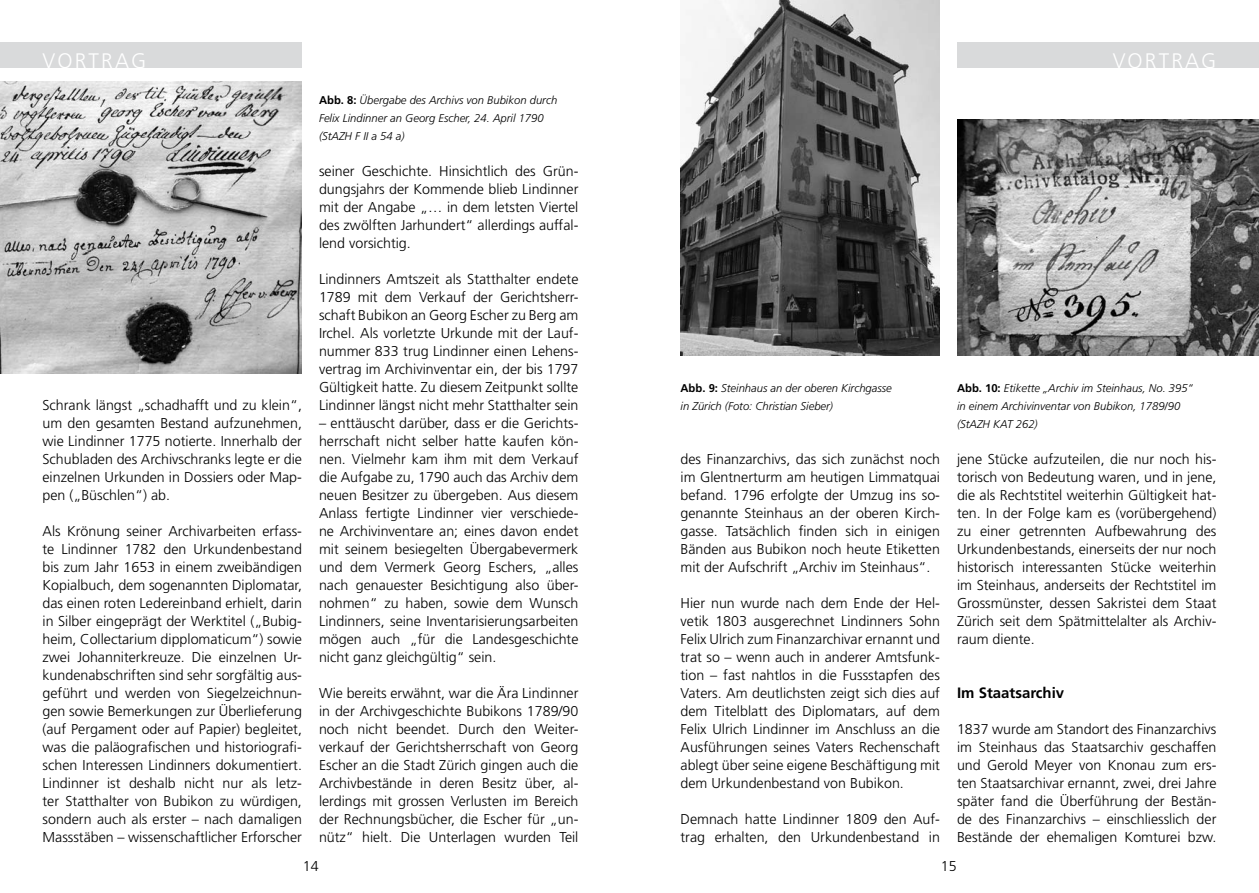
<style>
.page{position:relative;width:1259px;height:893px;background:#fff}
.page>*{position:absolute;margin:0;border:0;box-sizing:border-box;transform-origin:0 0}
.t1{font:300 21px "Frutiger";letter-spacing:.1em;color:#fff}
.t2{font:700 15px "Frutiger";color:#000}
.t3{font:300 14.25px/18px "Frutiger";color:#000;text-align:justify}
.t4{font:italic 300 11.25px/18px "Frutiger";color:#000}
.s1{font-weight:700;font-style:normal}
</style>
<div class="page">
<div style="left:0;top:43px;width:302px;height:25px;background:#d9dadb"></div>
<div style="left:957px;top:43px;width:302px;height:25px;background:#d9dadb"></div>
<img style="left:0;top:82px;width:302px;height:292px">
<img style="left:680px;top:0;width:260px;height:356px">
<img style="left:957px;top:120px;width:302px;height:236px">
<h1 class="t1" style="left:43px;top:49px;width:105px">VORTRAG</h1>
<h1 class="t1" style="left:1112px;top:49px;width:105px">VORTRAG</h1>
<p class="t3" style="left:43px;top:396px;width:261px">Schrank längst „schadhafft und zu klein“, um den gesamten Bestand aufzunehmen, wie Lindinner 1775 notierte. Innerhalb der Schubladen des Archivschranks legte er die einzelnen Urkunden in Dossiers oder Map&shy;pen („Büschlen“) ab.</p>
<p class="t3" style="left:43px;top:522px;width:261px">Als Krönung seiner Archivarbeiten erfass&shy;te Lindinner 1782 den Urkundenbestand bis zum Jahr 1653 in einem zweibändigen Kopialbuch, dem sogenannten Diplomatar, das einen roten Ledereinband erhielt, darin in Silber eingeprägt der Werktitel („Bubig&shy;heim, Collectarium dipplomaticum“) sowie zwei Johanniterkreuze. Die einzelnen Ur&shy;kundenabschriften sind sehr sorgfältig aus&shy;geführt und werden von Siegelzeichnun&shy;gen sowie Bemerkungen zur Überlieferung (auf Pergament oder auf Papier) begleitet, was die paläografischen und historiografi&shy;schen Interessen Lindinners dokumentiert.<br>Lindinner ist deshalb nicht nur als letz&shy;ter Statthalter von Bubikon zu würdigen, sondern auch als erster – nach damaligen Massstäben – wissenschaftlicher Erforscher</p>
<p class="t4" style="left:319px;top:91px;width:240px"><span class="s1">Abb. 8:</span> Übergabe des Archivs von Bubikon durch<br>Felix Lindinner an Georg Escher, 24. April 1790 (StAZH F II a 54 a)</p>
<p class="t3" style="left:319px;top:162px;width:261px">seiner Geschichte. Hinsichtlich des Grün&shy;dungsjahrs der Kommende blieb Lindinner mit der Angabe „… in dem letsten Viertel des zwölften Jarhundert“ allerdings auffal&shy;lend vorsichtig.</p>
<p class="t3" style="left:319px;top:270px;width:261px">Lindinners Amtszeit als Statthalter endete 1789 mit dem Verkauf der Gerichtsherr&shy;schaft Bubikon an Georg Escher zu Berg am Irchel. Als vorletzte Urkunde mit der Lauf&shy;nummer 833 trug Lindinner einen Lehens&shy;vertrag im Archivinventar ein, der bis 1797<br>Gültigkeit hatte. Zu diesem Zeitpunkt sollte Lindinner längst nicht mehr Statthalter sein</p>
<p class="t3" style="left:319px;top:414px;width:261px">– enttäuscht darüber, dass er die Gerichts&shy;herrschaft nicht selber hatte kaufen kön&shy;nen. Vielmehr kam ihm mit dem Verkauf die Aufgabe zu, 1790 auch das Archiv dem neuen Besitzer zu übergeben. Aus diesem Anlass fertigte Lindinner vier verschiede&shy;ne Archivinventare an; eines davon endet mit seinem besiegelten Übergabevermerk und dem Vermerk Georg Eschers, „alles nach genauester Besichtigung also über&shy;nohmen“ zu haben, sowie dem Wunsch Lindinners, seine Inventarisierungsarbeiten mögen auch „für die Landesgeschichte nicht ganz gleichgültig“ sein.</p>
<p class="t3" style="left:319px;top:684px;width:261px">Wie bereits erwähnt, war die Ära Lindinner in der Archivgeschichte Bubikons 1789/90 noch nicht beendet. Durch den Weiter&shy;verkauf der Gerichtsherrschaft von Georg Escher an die Stadt Zürich gingen auch die Archivbestände in deren Besitz über, al&shy;lerdings mit grossen Verlusten im Bereich der Rechnungsbücher, die Escher für „un&shy;nütz“ hielt. Die Unterlagen wurden Teil</p>
<p class="t4" style="left:680px;top:379px;width:213px"><span class="s1">Abb. 9:</span> Steinhaus an der oberen Kirchgasse in Zürich (Foto: Christian Sieber)</p>
<p class="t4" style="left:957px;top:379px;width:237px"><span class="s1">Abb. 10:</span> Etikette „Archiv im Steinhaus, No. 395“ in einem Archivinventar von Bubikon, 1789/90 (StAZH KAT 262)</p>
<p class="t3" style="left:680px;top:450px;width:261px">des Finanzarchivs, das sich zunächst noch im Glentnerturm am heutigen Limmatquai befand. 1796 erfolgte der Umzug ins so&shy;genannte Steinhaus an der oberen Kirch&shy;gasse. Tatsächlich finden sich in einigen Bänden aus Bubikon noch heute Etiketten mit der Aufschrift „Archiv im Steinhaus“.</p>
<p class="t3" style="left:680px;top:594px;width:261px">Hier nun wurde nach dem Ende der Hel&shy;vetik 1803 ausgerechnet Lindinners Sohn Felix Ulrich zum Finanzarchivar ernannt und trat so – wenn auch in anderer Amtsfunk&shy;tion – fast nahtlos in die Fussstapfen des Vaters. Am deutlichsten zeigt sich dies auf dem Titelblatt des Diplomatars, auf dem Felix Ulrich Lindinner im Anschluss an die Ausführungen seines Vaters Rechenschaft ablegt über seine eigene Beschäftigung mit dem Urkundenbestand von Bubikon.</p>
<p class="t3" style="left:680px;top:810px;width:261px">Demnach hatte Lindinner 1809 den Auf&shy;trag erhalten, den Urkundenbestand in</p>
<p class="t3" style="left:957px;top:450px;width:261px">jene Stücke aufzuteilen, die nur noch his&shy;torisch von Bedeutung waren, und in jene, die als Rechtstitel weiterhin Gültigkeit hat&shy;ten. In der Folge kam es (vorübergehend) zu einer getrennten Aufbewahrung des Urkundenbestands, einerseits der nur noch historisch interessanten Stücke weiterhin im Steinhaus, anderseits der Rechtstitel im Grossmünster, dessen Sakristei dem Staat Zürich seit dem Spätmittelalter als Archiv&shy;raum diente.</p>
<p class="t2" style="left:957px;top:684px;width:109px">Im Staatsarchiv</p>
<p class="t3" style="left:957px;top:720px;width:261px">1837 wurde am Standort des Finanzarchivs im Steinhaus das Staatsarchiv geschaffen und Gerold Meyer von Knonau zum ers&shy;ten Staatsarchivar ernannt, zwei, drei Jahre später fand die Überführung der Bestän&shy;de des Finanzarchivs – einschliesslich der Bestände der ehemaligen Komturei bzw.</p>
<p class="t3" style="left:303px;top:857px;width:17px">14</p>
<p class="t3" style="left:941px;top:857px;width:17px">15</p>
</div>
